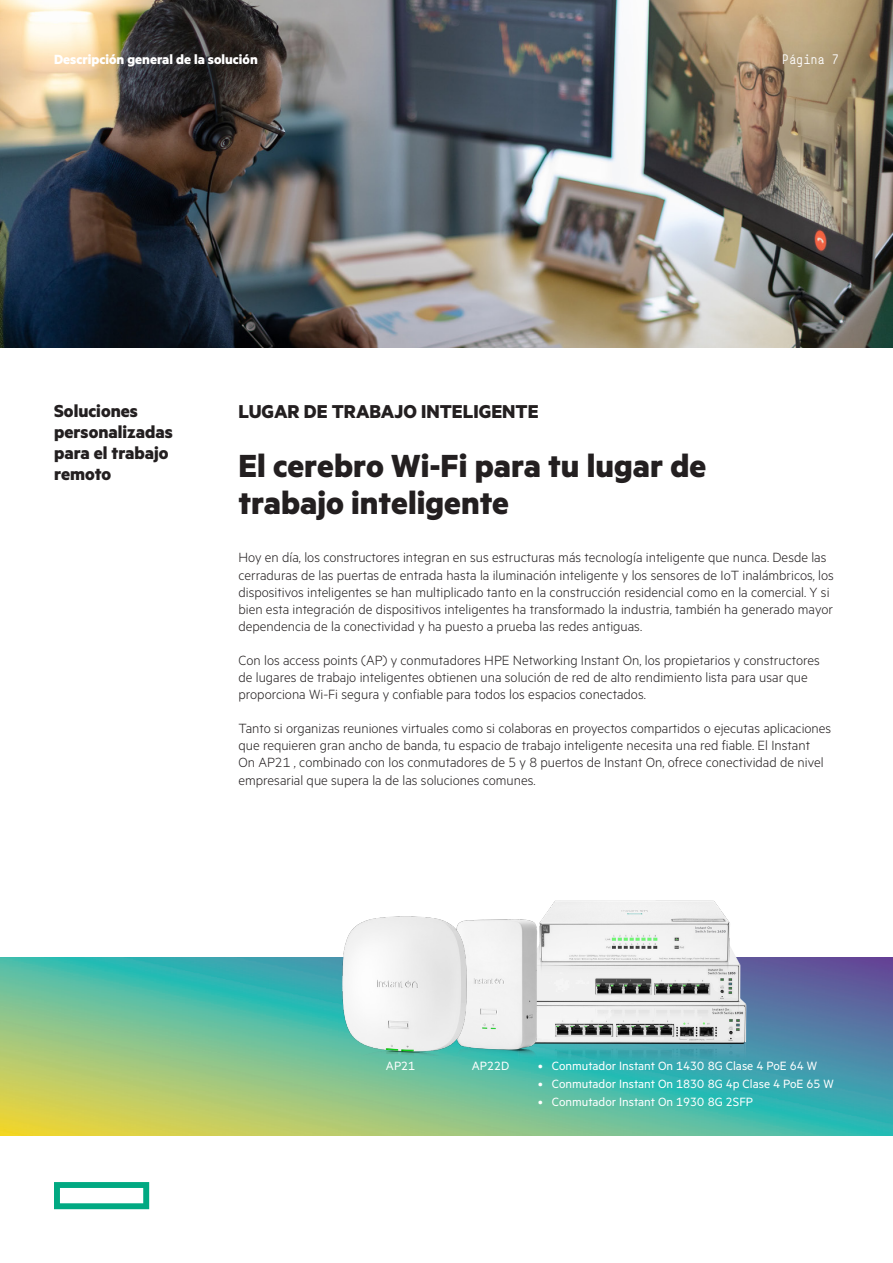
<style>
.page{position:relative;width:893px;height:1263px;background:#fff}
.page>*{position:absolute;margin:0;border:0;box-sizing:border-box;transform-origin:0 0}
.Optional_Intro_MetricHPE_bold_24_25{font:700 36px/37.5px "Metric HPE";color:#231f20}
.Body_subheadline_MetricHPE_Bold_14_15_pt{font:700 21px "Metric HPE";color:#231f20}
.Sidebar_headline_Metric_HPE_Bold_13_14_p{font:700 19.5px/21px "Metric HPE";color:#231f20}
.Body_text_MetricHPE_Light_10_11_5pt{font:300 15px/17.2px "Metric HPE";color:#231f20}
.t1{font:700 15px "Metric HPE";color:#fff}
.Document__Name_10_12_Bold_Midgray{font:13.5px "Metric HPE";color:#fff}
.Page_number_HPE_Simple_Reg_9pt{font:13.5px "HPE Simple";color:#fff}
</style>
<div class="page">
<img style="left:0;top:957px;width:893px;height:178px">
<img style="left:0;top:0;width:893px;height:347px">
<svg style="left:54px;top:1182px;width:95px;height:27px"></svg>
<img style="left:559px;top:969px;width:207px;height:93px">
<img style="left:559px;top:957px;width:201px;height:73px">
<img style="left:559px;top:900px;width:192px;height:81px">
<img style="left:434px;top:900px;width:125px;height:172px">
<img style="left:340px;top:900px;width:147px;height:155px">
<p class="t1" style="left:54px;top:50px;width:205px">Descripción general de la solución</p>
<p class="Page_number_HPE_Simple_Reg_9pt" style="left:782px;top:52px;width:59px">Página 7</p>
<p class="Sidebar_headline_Metric_HPE_Bold_13_14_p" style="left:54px;top:399px;width:120px">Soluciones personalizadas para el trabajo remoto</p>
<p class="Body_subheadline_MetricHPE_Bold_14_15_pt" style="left:238px;top:398px;width:302px">LUGAR DE TRABAJO INTELIGENTE</p>
<p class="Optional_Intro_MetricHPE_bold_24_25" style="left:238px;top:446px;width:469px">El cerebro Wi‑Fi para tu lugar de trabajo inteligente</p>
<p class="Body_text_MetricHPE_Light_10_11_5pt" style="left:238px;top:548px;width:597px">Hoy en día, los constructores integran en sus estructuras más tecnología inteligente que nunca. Desde las cerraduras de las puertas de entrada hasta la iluminación inteligente y los sensores de IoT inalámbricos, los dispositivos inteligentes se han multiplicado tanto en la construcción residencial como en la comercial. Y si bien esta integración de dispositivos inteligentes ha transformado la industria, también ha generado mayor dependencia de la conectividad y ha puesto a prueba las redes antiguas.</p>
<p class="Body_text_MetricHPE_Light_10_11_5pt" style="left:238px;top:651px;width:583px">Con los access points (AP) y conmutadores HPE Networking Instant On, los propietarios y constructores de lugares de trabajo inteligentes obtienen una solución de red de alto rendimiento lista para usar que proporciona Wi-Fi segura y confiable para todos los espacios conectados.</p>
<p class="Body_text_MetricHPE_Light_10_11_5pt" style="left:238px;top:719px;width:594px">Tanto si organizas reuniones virtuales como si colaboras en proyectos compartidos o ejecutas aplicaciones que requieren gran ancho de banda, tu espacio de trabajo inteligente necesita una red fiable. El Instant<br>On AP21 , combinado con los conmutadores de 5 y 8 puertos de Instant On, ofrece conectividad de nivel empresarial que supera la de las soluciones comunes.</p>
<p class="Document__Name_10_12_Bold_Midgray" style="left:386px;top:1057px;width:31px">AP21</p>
<p class="Document__Name_10_12_Bold_Midgray" style="left:472px;top:1057px;width:39px">AP22D</p>
<p class="Document__Name_10_12_Bold_Midgray" style="left:538px;top:1057px;width:280px">• Conmutador Instant On 1430 8G Clase 4 PoE 64 W</p>
<p class="Document__Name_10_12_Bold_Midgray" style="left:538px;top:1075px;width:297px">• Conmutador Instant On 1830 8G 4p Clase 4 PoE 65 W</p>
<p class="Document__Name_10_12_Bold_Midgray" style="left:538px;top:1093px;width:216px">• Conmutador Instant On 1930 8G 2SFP</p>
</div>
